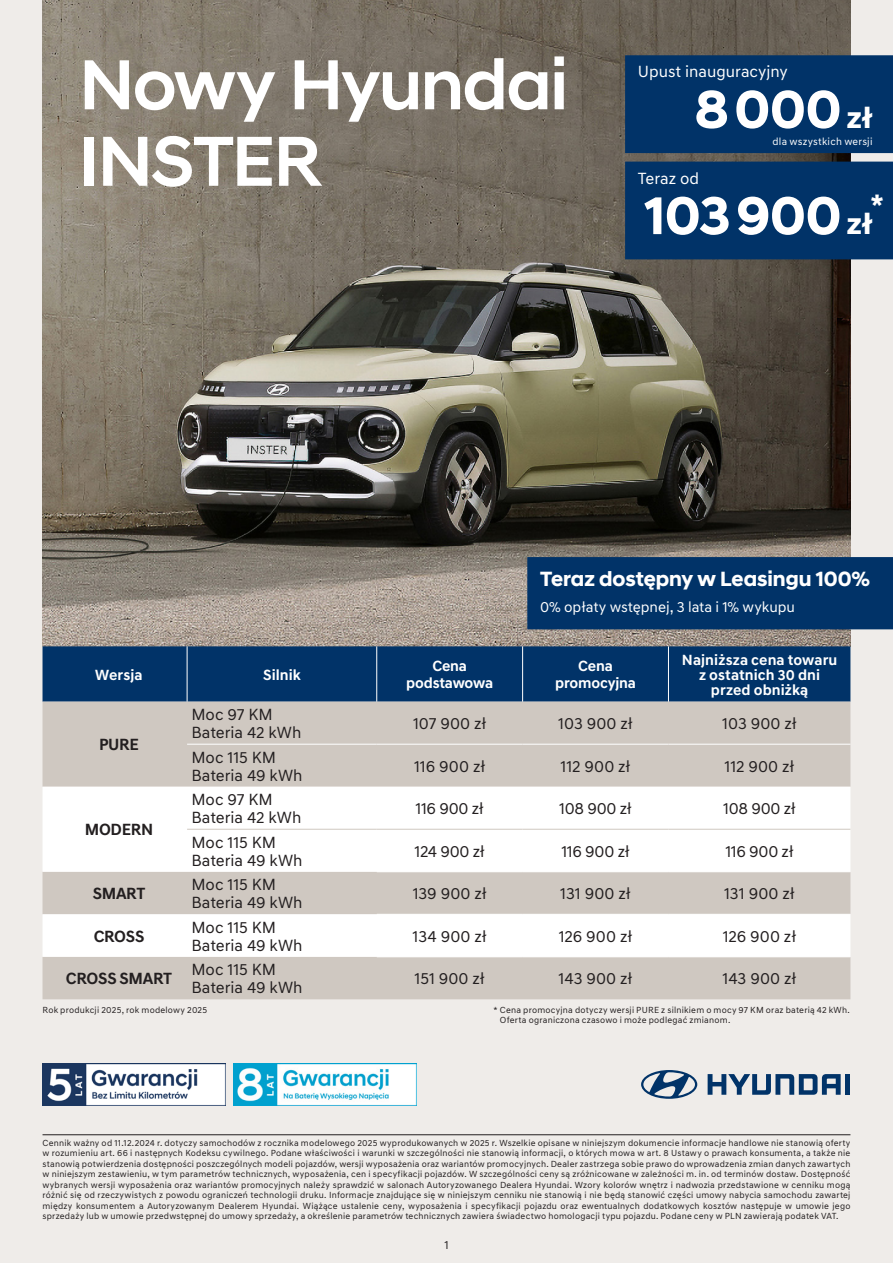
<style>
.page{position:relative;width:893px;height:1263px;background:#efece9}
.page>*{position:absolute;margin:0;border:0;box-sizing:border-box;transform-origin:0 0}
.t1{font:500 72px/76.5px "Hyundai Sans Head";letter-spacing:-.02em;color:#fff}
.t2{font:700 54px "Hyundai Sans Head";letter-spacing:-.005em;color:#fff}
.t3{font:700 30px "Hyundai Sans Head";color:#fff}
.t4{font:700 21px "Hyundai Sans Head";color:#fff}
.t5{font:16.5px/18px "Hyundai Sans Text";color:#231f20}
.t6{font:700 16.5px "Hyundai Sans Text";letter-spacing:-.02em;color:#231f20}
.t7{font:16.5px "Hyundai Sans Text";color:#fff}
.t8{font:700 15px/15px "Hyundai Sans Text";letter-spacing:.005em;color:#fff;text-align:center}
.t9{font:15px "Hyundai Sans Text";letter-spacing:-.005em;color:#fff}
.t10{font:700 15px "Hyundai Sans Text";letter-spacing:-.015em;color:#fff}
.t11{font:12px "Hyundai Sans Text";color:#231f20}
.t12{font:10.5px "Hyundai Sans Text";letter-spacing:.015em;color:#fff}
.t13{font:9px/10.5px "Hyundai Sans Text";letter-spacing:.025em;color:#231f20}
.s1{font-size:30px}
</style>
<div class="page">
<img style="left:43px;top:0;width:807px;height:646px">
<div style="left:43px;top:646px;width:807px;height:56px;background:#013368"></div>
<div style="left:43px;top:702px;width:807px;height:297px;background:#cfc8c1"></div>
<svg style="left:43px;top:787px;width:807px;height:170px;background:#f2f1ef"></svg>
<hr style="left:187px;top:646px;width:1px;height:56px;background:#fff">
<hr style="left:376px;top:646px;width:1px;height:56px;background:#fff">
<hr style="left:522px;top:646px;width:1px;height:56px;background:#fff">
<hr style="left:668px;top:646px;width:1px;height:56px;background:#fff">
<hr style="left:187px;top:744px;width:190px;height:1px;background:#fff">
<hr style="left:377px;top:744px;width:146px;height:1px;background:#fff">
<hr style="left:523px;top:744px;width:145px;height:1px;background:#fff">
<hr style="left:668px;top:744px;width:182px;height:1px;background:#fff">
<hr style="left:377px;top:871px;width:146px;height:1px;background:#fff">
<hr style="left:523px;top:871px;width:145px;height:1px;background:#fff">
<hr style="left:668px;top:871px;width:182px;height:1px;background:#fff">
<hr style="left:377px;top:914px;width:146px;height:1px;background:#fff">
<hr style="left:523px;top:914px;width:145px;height:1px;background:#fff">
<hr style="left:668px;top:914px;width:182px;height:1px;background:#fff">
<hr style="left:377px;top:956px;width:146px;height:1px;background:#fff">
<hr style="left:523px;top:956px;width:145px;height:1px;background:#fff">
<hr style="left:668px;top:956px;width:182px;height:1px;background:#fff">
<hr style="left:187px;top:829px;width:190px;height:1px;background:#cfc8c1">
<hr style="left:377px;top:829px;width:146px;height:1px;background:#cfc8c1">
<hr style="left:523px;top:829px;width:145px;height:1px;background:#cfc8c1">
<hr style="left:668px;top:829px;width:182px;height:1px;background:#cfc8c1">
<hr style="left:43px;top:1134px;width:807px;height:1px;background:#231f20">
<svg style="left:708px;top:1074px;width:133px;height:21px"></svg>
<div style="left:845px;top:1074px;width:5px;height:21px;background:#013368"></div>
<svg style="left:641px;top:1070px;width:56px;height:29px"></svg>
<img style="left:43px;top:1063px;width:182px;height:43px">
<img style="left:234px;top:1063px;width:183px;height:43px">
<div style="left:527px;top:557px;width:366px;height:72px;background:#013368"></div>
<div style="left:625px;top:55px;width:268px;height:98px;background:#013368"></div>
<div style="left:625px;top:162px;width:268px;height:97px;background:#013368"></div>
<p class="t1" style="left:79px;top:46px;width:490px">Nowy Hyundai<br>INSTER</p>
<p class="t7" style="left:638px;top:62px;width:151px">Upust inauguracyjny</p>
<p class="t2" style="left:694px;top:77px;width:180px">8000 <span class="s1">zł</span></p>
<p class="t12" style="left:773px;top:135px;width:101px">dla wszystkich wersji</p>
<p class="t7" style="left:638px;top:168px;width:63px">Teraz od</p>
<p class="t2" style="left:644px;top:183px;width:230px">103900 <span class="s1">zł</span></p>
<p class="t3" style="left:870px;top:186px;width:15px">*</p>
<p class="t8" style="left:95px;top:667px;width:49px">Wersja</p>
<p class="t8" style="left:263px;top:667px;width:39px">Silnik</p>
<p class="t8" style="left:432px;top:659px;width:36px">Cena</p>
<p class="t10" style="left:406px;top:673px;width:88px">podstawowa</p>
<p class="t4" style="left:540px;top:566px;width:332px">Teraz dostępny w Leasingu 100%</p>
<p class="t9" style="left:540px;top:598px;width:256px">0% opłaty wstępnej, 3 lata i 1% wykupu</p>
<p class="t8" style="left:578px;top:659px;width:36px">Cena</p>
<p class="t10" style="left:555px;top:673px;width:82px">promocyjna</p>
<p class="t8" style="left:682px;top:652px;width:157px">Najniższa cena towaru</p>
<p class="t8" style="left:699px;top:667px;width:123px">z ostatnich 30 dni przed obniżką</p>
<p class="t6" style="left:99px;top:734px;width:41px">PURE</p>
<p class="t6" style="left:85px;top:820px;width:70px">MODERN</p>
<p class="t5" style="left:191px;top:705px;width:111px">Moc 97 KM<br>Bateria 42 kWh</p>
<p class="t5" style="left:413px;top:714px;width:75px">107 900 zł</p>
<p class="t5" style="left:558px;top:714px;width:76px">103 900 zł</p>
<p class="t5" style="left:722px;top:714px;width:76px">103 900 zł</p>
<p class="t5" style="left:191px;top:748px;width:113px">Moc 115 KM<br>Bateria 49 kWh</p>
<p class="t5" style="left:414px;top:757px;width:73px">116 900 zł</p>
<p class="t5" style="left:560px;top:757px;width:72px">112 900 zł</p>
<p class="t5" style="left:724px;top:757px;width:72px">112 900 zł</p>
<p class="t5" style="left:191px;top:790px;width:111px">Moc 97 KM<br>Bateria 42 kWh</p>
<p class="t5" style="left:416px;top:799px;width:70px">116 900 zł</p>
<p class="t5" style="left:559px;top:799px;width:74px">108 900 zł</p>
<p class="t5" style="left:723px;top:799px;width:74px">108 900 zł</p>
<p class="t5" style="left:191px;top:833px;width:113px">Moc 115 KM<br>Bateria 49 kWh</p>
<p class="t5" style="left:415px;top:842px;width:72px">124 900 zł</p>
<p class="t5" style="left:561px;top:842px;width:70px">116 900 zł</p>
<p class="t5" style="left:725px;top:842px;width:70px">116 900 zł</p>
<p class="t6" style="left:93px;top:883px;width:54px">SMART</p>
<p class="t5" style="left:191px;top:875px;width:113px">Moc 115 KM<br>Bateria 49 kWh</p>
<p class="t5" style="left:413px;top:884px;width:76px">139 900 zł</p>
<p class="t5" style="left:560px;top:884px;width:72px">131 900 zł</p>
<p class="t5" style="left:724px;top:884px;width:72px">131 900 zł</p>
<p class="t6" style="left:94px;top:926px;width:52px">CROSS</p>
<p class="t5" style="left:191px;top:918px;width:113px">Moc 115 KM<br>Bateria 49 kWh</p>
<p class="t5" style="left:413px;top:927px;width:76px">134 900 zł</p>
<p class="t5" style="left:559px;top:927px;width:75px">126 900 zł</p>
<p class="t5" style="left:723px;top:927px;width:75px">126 900 zł</p>
<p class="t6" style="left:66px;top:968px;width:108px">CROSS SMART</p>
<p class="t5" style="left:191px;top:961px;width:113px">Moc 115 KM<br>Bateria 49 kWh</p>
<p class="t5" style="left:415px;top:970px;width:72px">151 900 zł</p>
<p class="t5" style="left:559px;top:970px;width:75px">143 900 zł</p>
<p class="t5" style="left:722px;top:970px;width:75px">143 900 zł</p>
<p class="t13" style="left:43px;top:1004px;width:166px">Rok produkcji 2025, rok modelowy 2025</p>
<p class="t13" style="left:500px;top:1004px;width:351px;text-indent:-6px">* Cena promocyjna dotyczy wersji PURE z silnikiem o mocy 97 KM oraz baterią 42 kWh.<br>Oferta ograniczona czasowo i może podlegać zmianom.</p>
<p class="t13" style="left:43px;top:1137px;width:809px;text-align:justify">Cennik ważny od 11.12.2024 r. dotyczy samochodów z rocznika modelowego 2025 wyprodukowanych w 2025 r. Wszelkie opisane w niniejszym dokumencie informacje handlowe nie stanowią oferty w rozumieniu art. 66 i następnych Kodeksu cywilnego. Podane właściwości i warunki w szczególności nie stanowią informacji, o których mowa w art. 8 Ustawy o prawach konsumenta, a także nie stanowią potwierdzenia dostępności poszczególnych modeli pojazdów, wersji wyposażenia oraz wariantów promocyjnych. Dealer zastrzega sobie prawo do wprowadzenia zmian danych zawartych w niniejszym zestawieniu, w tym parametrów technicznych, wyposażenia, cen i specyfikacji pojazdów. W szczególności ceny są zróżnicowane w zależności m. in. od terminów dostaw. Dostępność wybranych wersji wyposażenia oraz wariantów promocyjnych należy sprawdzić w salonach Autoryzowanego Dealera Hyundai. Wzory kolorów wnętrz i nadwozia przedstawione w cenniku mogą różnić się od rzeczywistych z powodu ograniczeń technologii druku. Informacje znajdujące się w niniejszym cenniku nie stanowią i nie będą stanowić części umowy nabycia samochodu zawartej między konsumentem a Autoryzowanym Dealerem Hyundai. Wiążące ustalenie ceny, wyposażenia i specyfikacji pojazdu oraz ewentualnych dodatkowych kosztów następuje w umowie jego sprzedaży lub w umowie przedwstępnej do umowy sprzedaży, a określenie parametrów technicznych zawiera świadectwo homologacji typu pojazdu. Podane ceny w PLN zawierają podatek VAT.</p>
<p class="t11" style="left:444px;top:1237px;width:6px">1</p>
</div>
